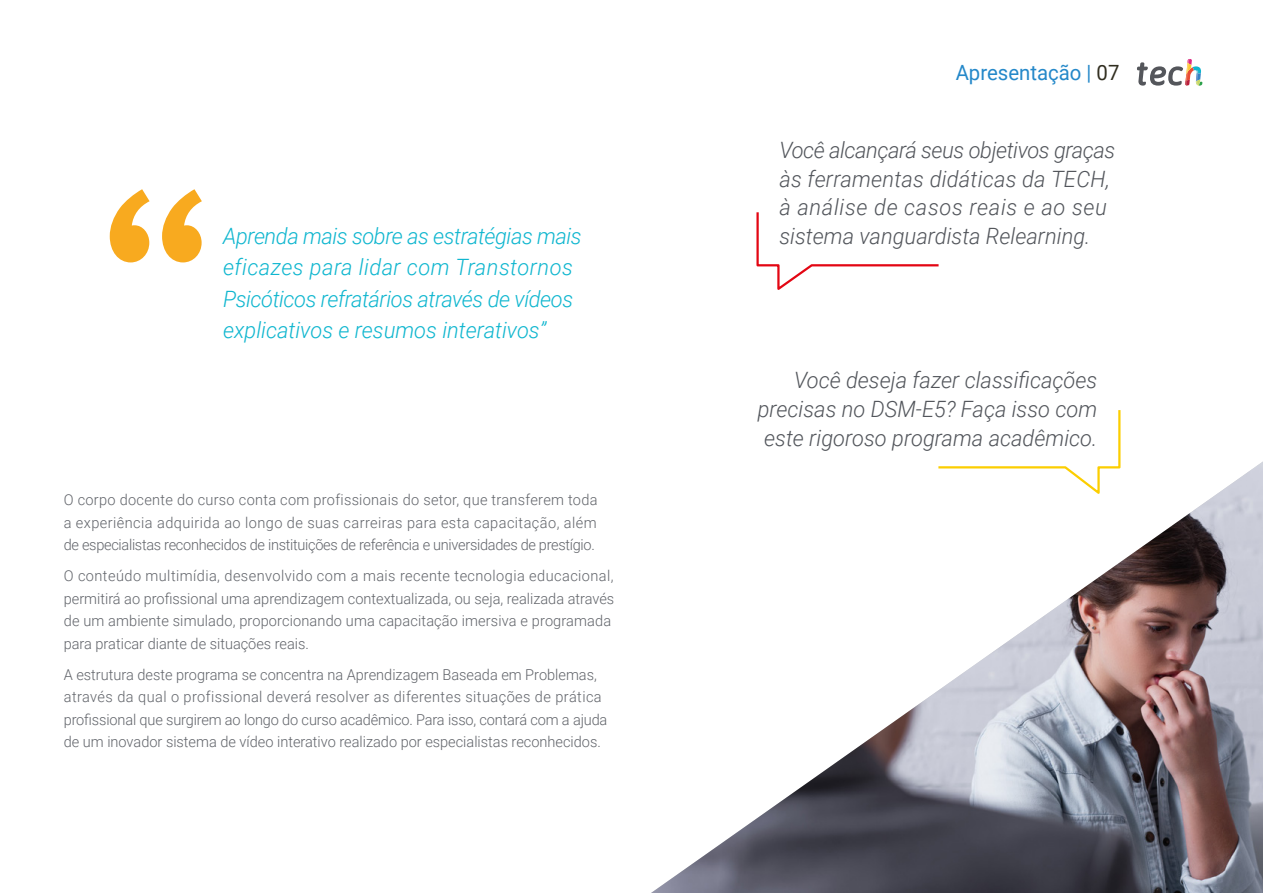
<style>
.page{position:relative;width:1263px;height:893px;background:#fff}
.page>*{position:absolute;margin:0;border:0;box-sizing:border-box;transform-origin:0 0}
.t1{font:italic 300 22.5px/28.5px "Roboto";color:#52555b;text-align:justify}
.t2{font:italic 300 22.5px/31.5px "Roboto";letter-spacing:-.02em;color:#0fb6cf;text-align:justify}
.t3{font:21px "Roboto";color:#2488c9}
.t4{font:300 15px/22.5px "Roboto";color:#61646a}
.s1{color:#312e20}
</style>
<div class="page">
<img style="left:651px;top:461px;width:612px;height:432px">
<svg style="left:936px;top:410px;width:186px;height:87px"></svg>
<svg style="left:756px;top:212px;width:183px;height:78px"></svg>
<svg style="left:110px;top:189px;width:92px;height:73px"></svg>
<svg style="left:1137px;top:59px;width:65px;height:27px"></svg>
<h2 class="t3" style="left:956px;top:57px;width:165px">Apresentação | <span class="s1">07</span></h2>
<h1 class="t1" style="left:779px;top:135px;width:337px;text-align:left">Você alcançará seus objetivos graças às ferramentas didáticas da TECH, à análise de casos reais e ao seu</h1>
<h1 class="t2" style="left:223px;top:219px;width:360px">Aprenda mais sobre as estratégias mais</h1>
<h1 class="t1" style="left:779px;top:220px;width:312px">sistema vanguardista Relearning.</h1>
<h1 class="t2" style="left:223px;top:251px;width:352px">eficazes para lidar com Transtornos Psicóticos refratários através de vídeos explicativos e resumos interativos”</h1>
<p class="t4" style="left:64px;top:488px;width:535px;text-align:justify">O corpo docente do curso conta com profissionais do setor, que transferem toda a experiência adquirida ao longo de suas carreiras para esta capacitação, além de especialistas reconhecidos de instituições de referência e universidades de prestígio.</p>
<p class="t4" style="left:64px;top:564px;width:552px">O conteúdo multimídia, desenvolvido com a mais recente tecnologia educacional, permitirá ao profissional uma aprendizagem contextualizada, ou seja, realizada através de um ambiente simulado, proporcionando uma capacitação imersiva e programada para praticar diante de situações reais.</p>
<p class="t4" style="left:64px;top:663px;width:545px">A estrutura deste programa se concentra na Aprendizagem Baseada em Problemas, através da qual o profissional deverá resolver as diferentes situações de prática profissional que surgirem ao longo do curso acadêmico. Para isso, contará com a ajuda de um inovador sistema de vídeo interativo realizado por especialistas reconhecidos.</p>
<h1 class="t1" style="left:758px;top:365px;width:341px;text-indent:36px">Você deseja fazer classificações precisas no DSM-E5? Faça isso com este rigoroso programa acadêmico.</h1>
</div>
